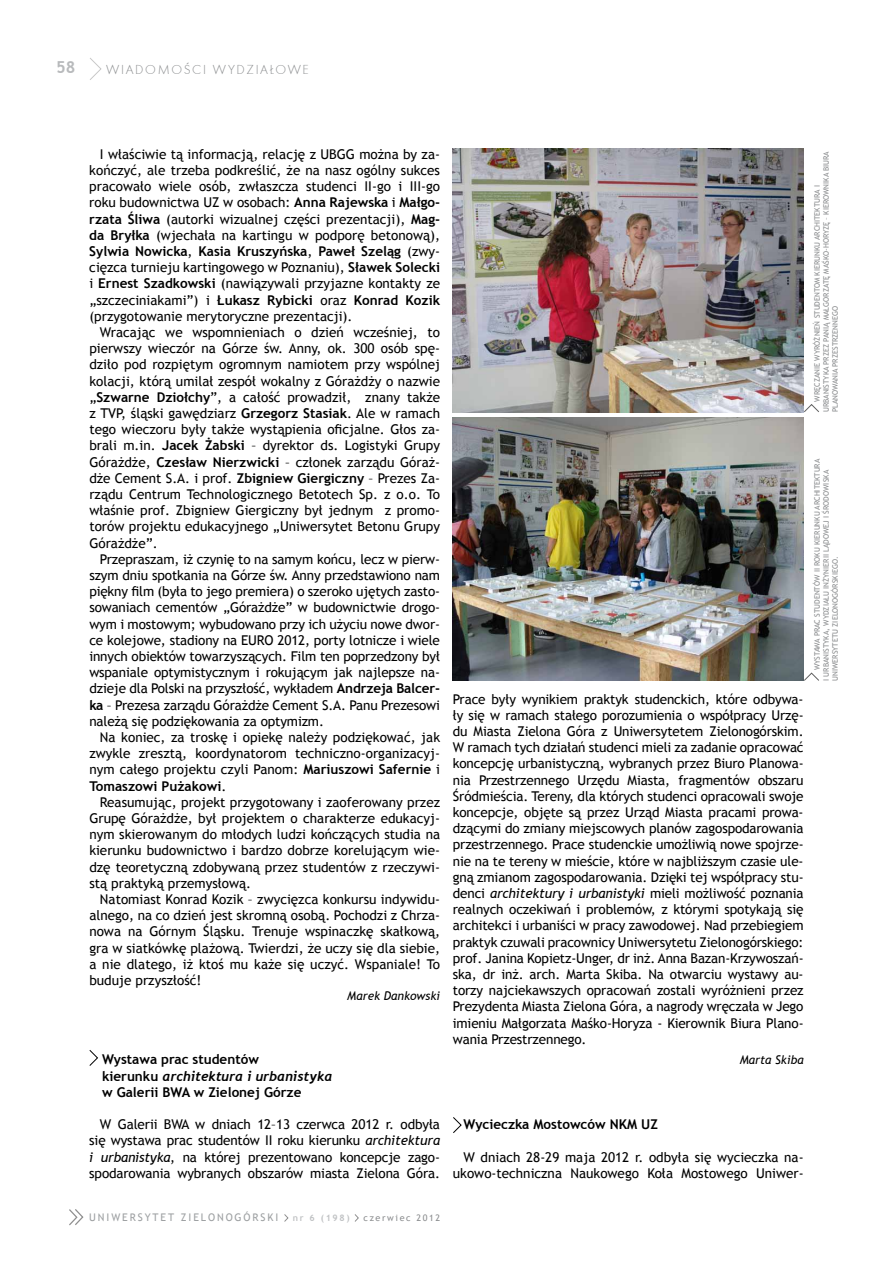
<style>
.page{position:relative;width:893px;height:1263px;background:#fff}
.page>*{position:absolute;margin:0;border:0;box-sizing:border-box;transform-origin:0 0}
.t1{font:700 16.5px "Trebuchet MS";color:#b8babc}
.t2{font:13.5px/16.2px "Trebuchet MS";color:#000;text-align:justify}
.t3{font:700 13.5px "Trebuchet MS";color:#000}
.t4{font:italic 700 13.5px "Trebuchet";color:#000}
.t5{font:13.5px "Futura TEE Ligh";letter-spacing:.12em;color:#8a8c8e}
.t6{font:italic 12px "Trebuchet MS";color:#000}
.t7{font:10.5px "Trebuchet MS";letter-spacing:.18em;color:#9da0a2}
.t8{font:9px "Trebuchet MS";letter-spacing:.18em;color:#8a8c8e}
.t9{font:700 9px "Trebuchet MS";color:#c0c2c4}
.t10{font:7.5px/9px "Trebuchet MS";color:#8a8c8e}
.s1{font-weight:700}
.s2{font-family:"Trebuchet MS";font-style:normal}
.s3{font-style:italic}
</style>
<div class="page">
<svg style="left:90px;top:58px;width:12px;height:22px"></svg>
<svg style="left:284px;top:1214px;width:4px;height:8px"></svg>
<svg style="left:355px;top:1214px;width:4px;height:8px"></svg>
<svg style="left:69px;top:1209px;width:15px;height:17px"></svg>
<img style="left:453px;top:149px;width:351px;height:263px">
<img style="left:453px;top:417px;width:351px;height:264px">
<svg style="left:804px;top:404px;width:15px;height:8px"></svg>
<svg style="left:804px;top:672px;width:15px;height:9px"></svg>
<svg style="left:89px;top:1050px;width:9px;height:16px"></svg>
<svg style="left:453px;top:1117px;width:9px;height:16px"></svg>
<p class="t1" style="left:56px;top:57px;width:21px">58</p>
<p class="t5" style="left:106px;top:61px;width:204px">WIADOMOŚCI WYDZIAŁOWE</p>
<p class="t2" style="left:89px;top:146px;width:352px;text-indent:11px">I właściwie tą informacją, relację z UBGG można by za&shy;kończyć, ale trzeba podkreślić, że na nasz ogólny sukces pracowało wiele osób, zwłaszcza studenci II-go i III-go roku budownictwa UZ w osobach: <span class="s1">Anna Rajewska</span> i <span class="s1">Małgo&shy;rzata Śliwa</span> (autorki wizualnej części prezentacji), <span class="s1">Mag&shy;da Bryłka</span> (wjechała na kartingu w podporę betonową), <span class="s1">Sylwia Nowicka</span>, <span class="s1">Kasia Kruszyńska</span>, <span class="s1">Paweł Szeląg</span> (zwy&shy;cięzca turnieju kartingowego w Poznaniu), <span class="s1">Sławek Solecki </span>i <span class="s1">Ernest Szadkowski</span> (nawiązywali przyjazne kontakty ze „szczeciniakami”) i <span class="s1">Łukasz Rybicki</span> oraz <span class="s1">Konrad Kozik </span>(przygotowanie merytoryczne prezentacji).</p>
<p class="t2" style="left:89px;top:324px;width:352px;text-indent:11px">Wracając we wspomnieniach o dzień wcześniej, to pierwszy wieczór na Górze św. Anny, ok. 300 osób spę&shy;dziło pod rozpiętym ogromnym namiotem przy wspólnej kolacji, którą umilał zespół wokalny z Górażdży o nazwie „<span class="s1">Szwarne Dziołchy</span>”, a całość prowadził, znany także z TVP, śląski gawędziarz <span class="s1">Grzegorz Stasiak</span>. Ale w ramach tego wieczoru były także wystąpienia oficjalne. Głos za&shy;brali m.in. <span class="s1">Jacek Żabski</span> – dyrektor ds. Logistyki Grupy Górażdże, <span class="s1">Czesław Nierzwicki</span> – członek zarządu Góraż&shy;dże Cement S.A. i prof. <span class="s1">Zbigniew Giergiczny</span> – Prezes Za&shy;rządu Centrum Technologicznego Betotech Sp. z o.o. To właśnie prof. Zbigniew Giergiczny był jednym z promo&shy;torów projektu edukacyjnego „Uniwersytet Betonu Grupy Górażdże”.</p>
<p class="t2" style="left:89px;top:551px;width:352px;text-indent:11px">Przepraszam, iż czynię to na samym końcu, lecz w pierw&shy;szym dniu spotkania na Górze św. Anny przedstawiono nam piękny film (była to jego premiera) o szeroko ujętych zasto&shy;sowaniach cementów „Górażdże” w budownictwie drogo&shy;wym i mostowym; wybudowano przy ich użyciu nowe dwor&shy;ce kolejowe, stadiony na EURO 2012, porty lotnicze i wiele innych obiektów towarzyszących. Film ten poprzedzony był wspaniale optymistycznym i rokującym jak najlepsze na&shy;dzieje dla Polski na przyszłość, wykładem <span class="s1">Andrzeja Balcer&shy;ka</span> – Prezesa zarządu Górażdże Cement S.A. Panu Prezesowi należą się podziękowania za optymizm.</p>
<p class="t2" style="left:89px;top:729px;width:352px;text-indent:11px">Na koniec, za troskę i opiekę należy podziękować, jak zwykle zresztą, koordynatorom techniczno-organizacyj&shy;nym całego projektu czyli Panom: <span class="s1">Mariuszowi Safernie</span> i <span class="s1">Tomaszowi Pużakowi</span>.</p>
<p class="t2" style="left:89px;top:794px;width:352px;text-indent:11px">Reasumując, projekt przygotowany i zaoferowany przez Grupę Górażdże, był projektem o charakterze edukacyj&shy;nym skierowanym do młodych ludzi kończących studia na kierunku budownictwo i bardzo dobrze korelującym wie&shy;dzę teoretyczną zdobywaną przez studentów z rzeczywi&shy;stą praktyką przemysłową.</p>
<p class="t2" style="left:89px;top:891px;width:352px;text-indent:11px">Natomiast Konrad Kozik – zwycięzca konkursu indywidu&shy;alnego, na co dzień jest skromną osobą. Pochodzi z Chrza&shy;nowa na Górnym Śląsku. Trenuje wspinaczkę skałkową, gra w siatkówkę plażową. Twierdzi, że uczy się dla siebie, a nie dlatego, iż ktoś mu każe się uczyć. Wspaniale! To buduje przyszłość!</p>
<p class="t6" style="left:347px;top:988px;width:94px">Marek Dankowski</p>
<p class="t3" style="left:102px;top:1051px;width:158px">Wystawa prac studentów</p>
<p class="t4" style="left:102px;top:1067px;width:232px"><span class="s2">kierunku</span> architektura i urbanistyka</p>
<p class="t3" style="left:102px;top:1083px;width:201px">w Galerii BWA w Zielonej Górze</p>
<p class="t2" style="left:89px;top:1116px;width:352px;text-indent:11px">W Galerii BWA w dniach 12–13 czerwca 2012 r. odbyła się wystawa prac studentów II roku kierunku <span class="s3">architektura i urbanistyka</span>, na której prezentowano koncepcje zago&shy;spodarowania wybranych obszarów miasta Zielona Góra.</p>
<p class="t7" style="left:89px;top:1211px;width:191px">UNIWERSYTET ZIELONOGÓRSKI</p>
<p class="t9" style="left:293px;top:1212px;width:58px">nr 6 (198)</p>
<p class="t8" style="left:364px;top:1212px;width:78px">czerwiec 2012</p>
<p class="t10" style="left:813px;top:412px;width:262px;text-indent:11px;rotate:-90deg">Wręczanie wyróżnień studentom kierunku Architektura i<br>Urbanistyka przez Panią Małgorzatę Maśko-Horyzę – Kierownika Biura<br>Planowania Przestrzennego</p>
<p class="t2" style="left:453px;top:691px;width:352px">Prace były wynikiem praktyk studenckich, które odbywa&shy;ły się w ramach stałego porozumienia o współpracy Urzę&shy;du Miasta Zielona Góra z Uniwersytetem Zielonogórskim.<br>W ramach tych działań studenci mieli za zadanie opracować koncepcję urbanistyczną, wybranych przez Biuro Planowa&shy;nia Przestrzennego Urzędu Miasta, fragmentów obszaru Śródmieścia. Tereny, dla których studenci opracowali swoje koncepcje, objęte są przez Urząd Miasta pracami prowa&shy;dzącymi do zmiany miejscowych planów zagospodarowania przestrzennego. Prace studenckie umożliwią nowe spojrze&shy;nie na te tereny w mieście, które w najbliższym czasie ule&shy;gną zmianom zagospodarowania. Dzięki tej współpracy stu&shy;denci <span class="s3">architektury i urbanistyki</span> mieli możliwość poznania realnych oczekiwań i problemów, z którymi spotykają się architekci i urbaniści w pracy zawodowej. Nad przebiegiem praktyk czuwali pracownicy Uniwersytetu Zielonogórskiego: prof. Janina Kopietz-Unger, dr inż. Anna Bazan-Krzywoszań&shy;ska, dr inż. arch. Marta Skiba. Na otwarciu wystawy au&shy;torzy najciekawszych opracowań zostali wyróżnieni przez Prezydenta Miasta Zielona Góra, a nagrody wręczała w Jego imieniu Małgorzata Maśko-Horyza - Kierownik Biura Plano&shy;wania Przestrzennego.</p>
<p class="t6" style="left:740px;top:1053px;width:65px">Marta Skiba</p>
<p class="t10" style="left:813px;top:681px;width:223px;text-indent:11px;rotate:-90deg">Wystawa prac studentów II roku kierunku Architektura i Urbanistyka, Wydziału Inżynierii Lądowej i Środowiska<br>Uniwersytetu Zielonogórskiego.</p>
<p class="t3" style="left:463px;top:1116px;width:196px">Wycieczka Mostowców NKM UZ</p>
<p class="t2" style="left:453px;top:1149px;width:352px;text-align:right">W dniach 28-29 maja 2012 r. odbyła się wycieczka na&shy;ukowo-techniczna Naukowego Koła Mostowego Uniwer-</p>
</div>
